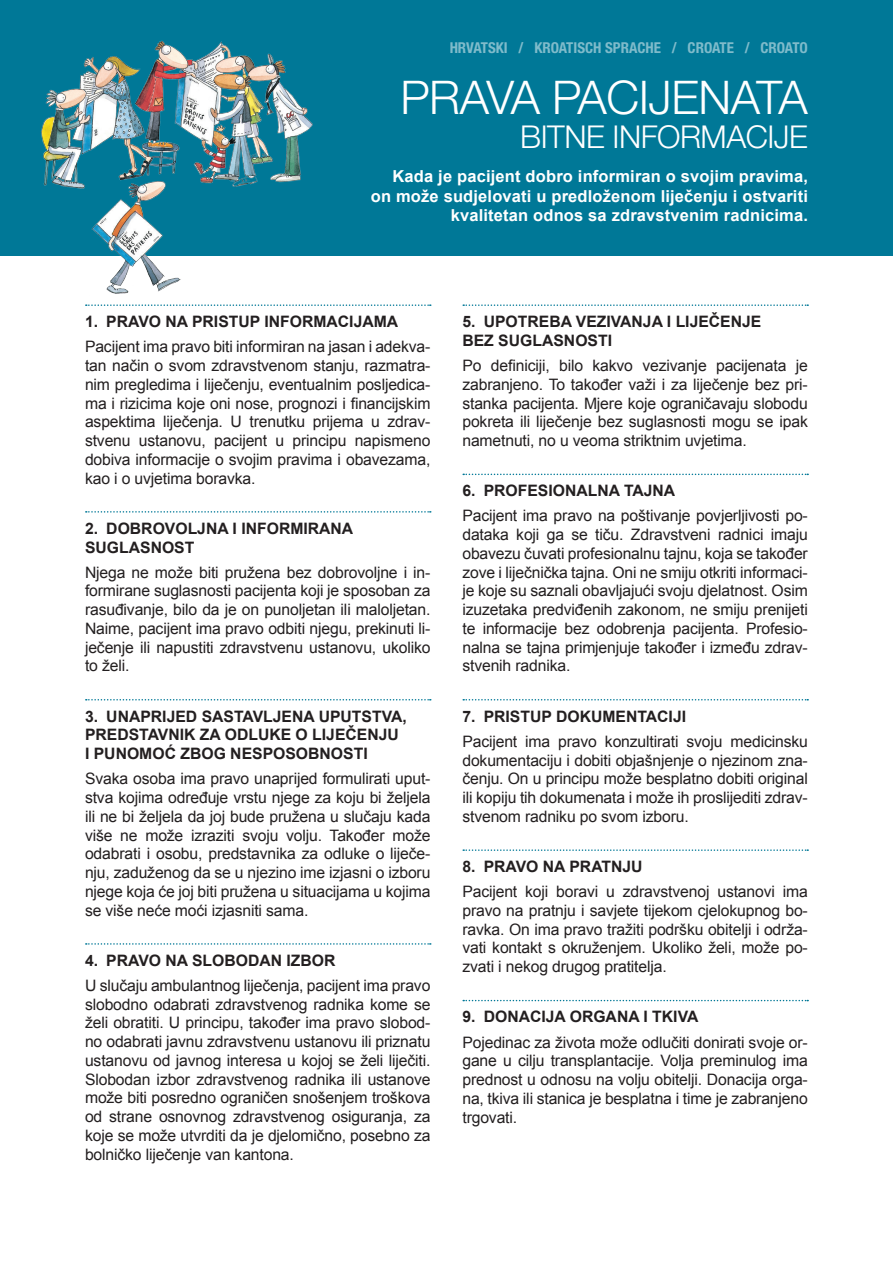
<style>
.page{position:relative;width:893px;height:1263px;background:#fff}
.page>*{position:absolute;margin:0;border:0;box-sizing:border-box;transform-origin:0 0}
.t1{font:300 46.5px "Helvetica Neue LT Std";letter-spacing:-.01em;color:#fff}
.t2{font:300 31.5px "Helvetica Neue LT Std";letter-spacing:-.015em;color:#fff}
.t3{font:700 16.5px/19.5px "Arial";letter-spacing:.01em;color:#fff;text-align:right}
.t4{font:15.75px/18.8px "Arial";letter-spacing:-.01em;color:#231f20;text-align:justify}
.t5{font:700 15.75px/18.8px "Arial";color:#231f20}
.t6{font:700 condensed 15px "Helvetica Neue LT Std";color:#fff}
</style>
<div class="page">
<div style="left:0;top:0;width:893px;height:255px;background:#007897"></div>
<img style="left:17px;top:40px;width:319px;height:266px">
<svg style="left:86px;top:304px;width:345px;height:2px"></svg>
<svg style="left:86px;top:511px;width:345px;height:2px"></svg>
<svg style="left:86px;top:699px;width:345px;height:1px"></svg>
<svg style="left:86px;top:943px;width:345px;height:2px"></svg>
<svg style="left:463px;top:304px;width:345px;height:2px"></svg>
<svg style="left:463px;top:474px;width:345px;height:1px"></svg>
<svg style="left:463px;top:699px;width:345px;height:1px"></svg>
<svg style="left:463px;top:849px;width:345px;height:2px"></svg>
<svg style="left:463px;top:1000px;width:345px;height:1px"></svg>
<p class="t6" style="left:449px;top:39px;width:360px">HRVATSKI / KROATISCH SPRACHE / CROATE / CROATO</p>
<h1 class="t1" style="left:400px;top:69px;width:409px">PRAVA PACIJENATA</h1>
<h2 class="t2" style="left:520px;top:118px;width:289px">BITNE INFORMACIJE</h2>
<p class="t3" style="left:371px;top:167px;width:439px">Kada je pacijent dobro informiran o svojim pravima, on može sudjelovati u predloženom liječenju i ostvariti kvalitetan odnos sa zdravstvenim radnicima.</p>
<p class="t5" style="left:85px;top:313px;width:315px">1. PRAVO NA PRISTUP INFORMACIJAMA</p>
<p class="t4" style="left:85px;top:338px;width:347px">Pacijent ima pravo biti informiran na jasan i adekva&shy;tan način o svom zdravstvenom stanju, razmatra&shy;nim pregledima i liječenju, eventualnim posljedica&shy;ma i rizicima koje oni nose, prognozi i financijskim aspektima liječenja. U trenutku prijema u zdrav&shy;stvenu ustanovu, pacijent u principu napismeno dobiva informacije o svojim pravima i obavezama, kao i o uvjetima boravka.</p>
<p class="t5" style="left:85px;top:519px;width:270px">2. DOBROVOLJNA I INFORMIRANA<br>SUGLASNOST</p>
<p class="t4" style="left:85px;top:563px;width:347px">Njega ne može biti pružena bez dobrovoljne i in&shy;formirane suglasnosti pacijenta koji je sposoban za rasuđivanje, bilo da je on punoljetan ili maloljetan.<br>Naime, pacijent ima pravo odbiti njegu, prekinuti li&shy;ječenje ili napustiti zdravstvenu ustanovu, ukoliko to želi.</p>
<p class="t5" style="left:85px;top:707px;width:323px">3. UNAPRIJED SASTAVLJENA UPUTSTVA,<br>PREDSTAVNIK ZA ODLUKE O LIJEČENJU<br>I PUNOMOĆ ZBOG NESPOSOBNOSTI</p>
<p class="t4" style="left:85px;top:769px;width:347px">Svaka osoba ima pravo unaprijed formulirati uput&shy;stva kojima određuje vrstu njege za koju bi željela ili ne bi željela da joj bude pružena u slučaju kada više ne može izraziti svoju volju. Također može odabrati i osobu, predstavnika za odluke o liječe&shy;nju, zaduženog da se u njezino ime izjasni o izboru njege koja će joj biti pružena u situacijama u kojima se više neće moći izjasniti sama.</p>
<p class="t5" style="left:85px;top:951px;width:252px">4. PRAVO NA SLOBODAN IZBOR</p>
<p class="t4" style="left:85px;top:976px;width:347px">U slučaju ambulantnog liječenja, pacijent ima pravo slobodno odabrati zdravstvenog radnika kome se želi obratiti. U principu, također ima pravo slobod&shy;no odabrati javnu zdravstvenu ustanovu ili priznatu ustanovu od javnog interesa u kojoj se želi liječiti.<br>Slobodan izbor zdravstvenog radnika ili ustanove može biti posredno ograničen snošenjem troškova od strane osnovnog zdravstvenog osiguranja, za koje se može utvrditi da je djelomično, posebno za bolničko liječenje van kantona.</p>
<p class="t5" style="left:462px;top:313px;width:300px">5. UPOTREBA VEZIVANJA I LIJEČENJE<br>BEZ SUGLASNOSTI</p>
<p class="t4" style="left:462px;top:356px;width:347px">Po definiciji, bilo kakvo vezivanje pacijenata je zabranjeno. To također važi i za liječenje bez pri&shy;stanka pacijenta. Mjere koje ograničavaju slobodu pokreta ili liječenje bez suglasnosti mogu se ipak nametnuti, no u veoma striktnim uvjetima.</p>
<p class="t5" style="left:462px;top:482px;width:214px">6. PROFESIONALNA TAJNA</p>
<p class="t4" style="left:462px;top:507px;width:347px">Pacijent ima pravo na poštivanje povjerljivosti po&shy;dataka koji ga se tiču. Zdravstveni radnici imaju obavezu čuvati profesionalnu tajnu, koja se također zove i liječnička tajna. Oni ne smiju otkriti informaci&shy;je koje su saznali obavljajući svoju djelatnost. Osim izuzetaka predviđenih zakonom, ne smiju prenijeti te informacije bez odobrenja pacijenta. Profesio&shy;nalna se tajna primjenjuje također i između zdrav&shy;stvenih radnika.</p>
<p class="t5" style="left:462px;top:707px;width:225px">7. PRISTUP DOKUMENTACIJI</p>
<p class="t4" style="left:462px;top:732px;width:347px">Pacijent ima pravo konzultirati svoju medicinsku dokumentaciju i dobiti objašnjenje o njezinom zna&shy;čenju. On u principu može besplatno dobiti original ili kopiju tih dokumenata i može ih proslijediti zdrav&shy;stvenom radniku po svom izboru.</p>
<p class="t5" style="left:462px;top:858px;width:182px">8. PRAVO NA PRATNJU</p>
<p class="t4" style="left:462px;top:882px;width:347px">Pacijent koji boravi u zdravstvenoj ustanovi ima pravo na pratnju i savjete tijekom cjelokupnog bo&shy;ravka. On ima pravo tražiti podršku obitelji i održa&shy;vati kontakt s okruženjem. Ukoliko želi, može po&shy;zvati i nekog drugog pratitelja.</p>
<p class="t5" style="left:462px;top:1008px;width:237px">9. DONACIJA ORGANA I TKIVA</p>
<p class="t4" style="left:462px;top:1033px;width:347px">Pojedinac za života može odlučiti donirati svoje or&shy;gane u cilju transplantacije. Volja preminulog ima prednost u odnosu na volju obitelji. Donacija orga&shy;na, tkiva ili stanica je besplatna i time je zabranjeno trgovati.</p>
</div>
